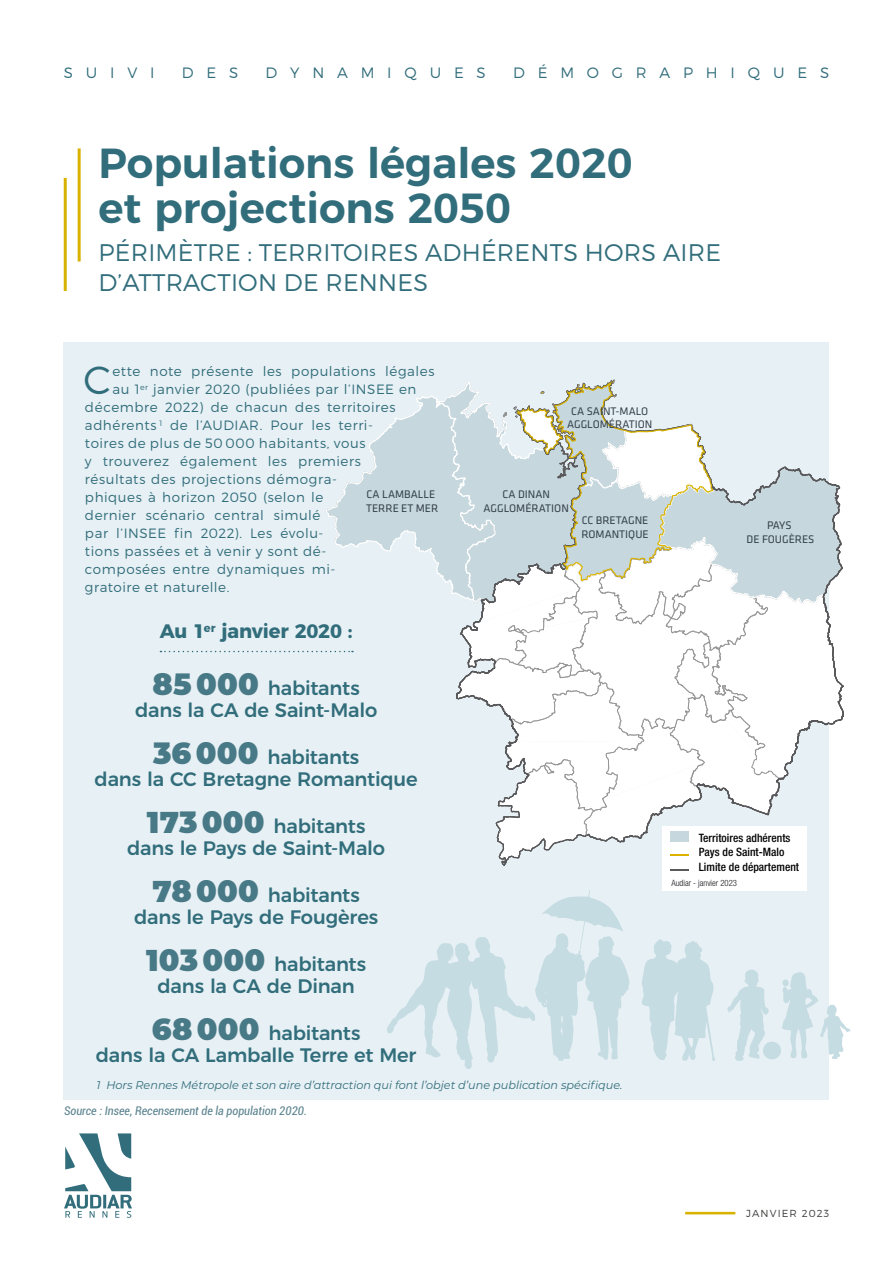
<style>
.page{position:relative;width:893px;height:1263px;background:#fff}
.page>*{position:absolute;margin:0;border:0;box-sizing:border-box;transform-origin:0 0}
.Titre_synthèse{font:600 42px/45px "Montserrat";color:#316d7b}
.Texte_encadré_bleu_l{font:300 39.15px "Montserrat";color:#316d7b}
.Sous-titre_synthèse{font:300 24px/30px "Montserrat";letter-spacing:.01em;color:#316d7b}
.Texte_chiffre_clé_de{font:500 19.5px/22.5px "Montserrat";letter-spacing:-.01em;color:#316d7b;text-align:center}
.Texte_chiffre_clé_de-2{font:700 19.5px "Montserrat";letter-spacing:-.01em;color:#316d7b}
.SURTITRE_couv{font:300 15px "Montserrat";letter-spacing:.855em;color:#316d7b}
.Texte_encadré_bleu_l-2{font:300 13.5px "Montserrat";letter-spacing:.04em;color:#316d7b}
.Source_bleue_encadré{font:italic condensed 12px "Roboto";color:#5e8591}
.t1{font:500 condensed 11.55px "Helvetica Neue";color:#000}
.t2{font:11.4px/13.6px "Klavika";color:#34404b;text-align:center}
.Note_de_bas_de_page{font:italic 11.25px "Montserrat";color:#316d7b}
.t3{font:300 10.2px "Montserrat";letter-spacing:.11em;color:#3c3c3b}
.t4{font:300 condensed 8.7px "Helvetica Neue LT Std";color:#1a181c}
.s1{font-weight:900;font-size:30px;color:#487986}
</style>
<div class="page">
<div style="left:64px;top:342px;width:765px;height:757px;background:#e7f0f4"></div>
<div style="left:662px;top:826px;width:145px;height:65px;background:#fff"></div>
<svg style="left:727px;top:970px;width:124px;height:91px"></svg>
<svg style="left:387px;top:889px;width:243px;height:180px"></svg>
<svg style="left:642px;top:939px;width:73px;height:122px"></svg>
<svg style="left:160px;top:379px;width:684px;height:492px"></svg>
<hr style="left:685px;top:1212px;width:50px;height:2px;background:#d8b200">
<hr style="left:78px;top:148px;width:3px;height:113px;background:#d8b200">
<hr style="left:64px;top:178px;width:3px;height:113px;background:#d8b200">
<svg style="left:64px;top:1133px;width:68px;height:85px"></svg>
<p class="SURTITRE_couv" style="left:64px;top:64px;width:92px">SUIVI</p>
<p class="SURTITRE_couv" style="left:182px;top:64px;width:58px">DES</p>
<p class="SURTITRE_couv" style="left:266px;top:64px;width:222px">DYNAMIQUES</p>
<p class="SURTITRE_couv" style="left:513px;top:64px;width:318px">DÉMOGRAPHIQUES</p>
<p class="Titre_synthèse" style="left:98px;top:137px;width:536px">Populations légales 2020 et projections 2050</p>
<p class="Sous-titre_synthèse" style="left:99px;top:237px;width:624px">PÉRIMÈTRE : TERRITOIRES ADHÉRENTS HORS AIRE<br>D’ATTRACTION DE RENNES</p>
<p class="Texte_encadré_bleu_l" style="left:83px;top:357px;width:29px">C</p>
<p class="Texte_encadré_bleu_l-2" style="left:112px;top:363px;width:324px">ette note présente les populations légales</p>
<p class="Texte_encadré_bleu_l-2" style="left:112px;top:381px;width:306px">au 1<sup>er</sup> janvier 2020 (publiées par l’INSEE en</p>
<p class="Texte_encadré_bleu_l-2" style="left:85px;top:399px;width:312px">décembre 2022) de chacun des territoires</p>
<p class="Texte_encadré_bleu_l-2" style="left:85px;top:417px;width:290px">adhérents <sup>1</sup> de l’AUDIAR. Pour les terri-</p>
<p class="Texte_encadré_bleu_l-2" style="left:85px;top:435px;width:282px">toires de plus de 50 000 habitants, vous</p>
<p class="Texte_encadré_bleu_l-2" style="left:85px;top:453px;width:278px">y trouverez également les premiers</p>
<p class="Texte_encadré_bleu_l-2" style="left:85px;top:471px;width:254px">résultats des projections démogra-</p>
<p class="Texte_encadré_bleu_l-2" style="left:85px;top:489px;width:240px">phiques à horizon 2050 (selon le</p>
<p class="Texte_encadré_bleu_l-2" style="left:85px;top:507px;width:237px">dernier scénario central simulé</p>
<p class="Texte_encadré_bleu_l-2" style="left:85px;top:525px;width:240px">par l’INSEE fin 2022). Les évolu-</p>
<p class="Texte_encadré_bleu_l-2" style="left:85px;top:543px;width:243px">tions passées et à venir y sont dé-</p>
<p class="Texte_encadré_bleu_l-2" style="left:85px;top:561px;width:252px">composées entre dynamiques mi-</p>
<p class="Texte_encadré_bleu_l-2" style="left:85px;top:579px;width:146px">gratoire et naturelle.</p>
<p class="t2" style="left:366px;top:488px;width:74px;text-align:left">CA LAMBALLE<br>TERRE ET MER</p>
<p class="t2" style="left:567px;top:404px;width:87px">CA SAINT-MALO<br>AGGLOMÉRATION</p>
<p class="t2" style="left:484px;top:488px;width:87px">CA DINAN<br>AGGLOMÉRATION</p>
<p class="t2" style="left:581px;top:514px;width:69px;text-align:left">CC BRETAGNE<br>ROMANTIQUE</p>
<p class="t2" style="left:747px;top:519px;width:69px">PAYS<br>DE FOUGÈRES</p>
<p class="Texte_chiffre_clé_de-2" style="left:160px;top:615px;width:195px">Au 1<sup>er</sup> janvier 2020 :</p>
<p class="Texte_chiffre_clé_de" style="left:135px;top:675px;width:244px"><span class="s1">85 000</span> habitants dans la CA de Saint-Malo</p>
<p class="Texte_chiffre_clé_de" style="left:95px;top:744px;width:325px"><span class="s1">36 000</span> habitants<br>dans la CC Bretagne Romantique</p>
<p class="Texte_chiffre_clé_de" style="left:127px;top:813px;width:259px"><span class="s1">173 000</span> habitants dans le Pays de Saint-Malo</p>
<p class="Texte_chiffre_clé_de" style="left:134px;top:882px;width:246px"><span class="s1">78 000</span> habitants dans le Pays de Fougères</p>
<p class="Texte_chiffre_clé_de" style="left:146px;top:951px;width:222px"><span class="s1">103 000</span> habitants dans la CA de Dinan</p>
<p class="Texte_chiffre_clé_de" style="left:96px;top:1020px;width:322px"><span class="s1">68 000</span> habitants<br>dans la CA Lamballe Terre et Mer</p>
<p class="Note_de_bas_de_page" style="left:96px;top:1077px;width:528px">1 Hors Rennes Métropole et son aire d’attraction qui font l’objet d’une publication spécifique.</p>
<p class="Source_bleue_encadré" style="left:64px;top:1102px;width:244px">Source : Insee, Recensement de la population 2020.</p>
<p class="t1" style="left:699px;top:830px;width:93px">Territoires adhérents</p>
<p class="t1" style="left:699px;top:845px;width:87px">Pays de Saint-Malo</p>
<p class="t1" style="left:699px;top:860px;width:102px">Limite de département</p>
<p class="t4" style="left:671px;top:878px;width:67px">Audiar - janvier 2023</p>
<p class="t3" style="left:746px;top:1207px;width:84px">JANVIER 2023</p>
</div>
